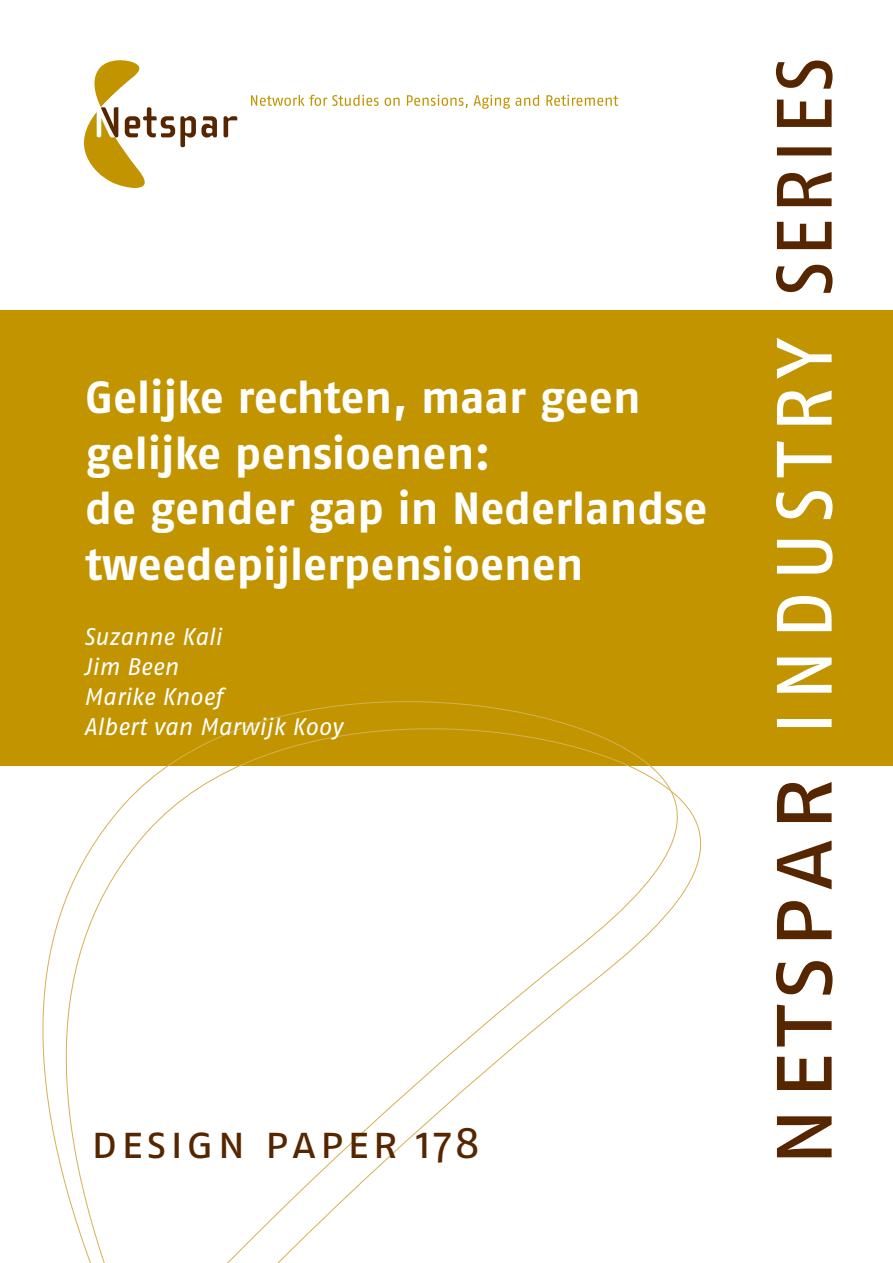
<style>
.page{position:relative;width:893px;height:1263px;background:#fff}
.page>*{position:absolute;margin:0;border:0;box-sizing:border-box;transform-origin:0 0}
.t1{font:700 45px/55.5px "Fago Pro";color:#fff}
.t2{font:45px "Fago Pro";letter-spacing:.06em;color:#562600}
.t3{font:italic 24px/30px "Fago Pro";color:#fff}
</style>
<div class="page">
<div style="left:0;top:310px;width:893px;height:455px;background:#c19400"></div>
<svg style="left:776px;top:782px;width:57px;height:375px"></svg>
<svg style="left:776px;top:338px;width:57px;height:389px"></svg>
<svg style="left:776px;top:61px;width:57px;height:232px"></svg>
<svg style="left:224px;top:116px;width:13px;height:21px"></svg>
<svg style="left:83px;top:60px;width:134px;height:128px"></svg>
<svg style="left:251px;top:95px;width:128px;height:11px"></svg>
<svg style="left:385px;top:98px;width:15px;height:8px"></svg>
<svg style="left:407px;top:95px;width:61px;height:13px"></svg>
<svg style="left:474px;top:95px;width:65px;height:14px"></svg>
<svg style="left:546px;top:95px;width:72px;height:11px"></svg>
<svg style="left:16px;top:701px;width:701px;height:562px"></svg>
<p class="t1" style="left:85px;top:370px;width:624px">Gelijke rechten, maar geen gelijke pensioenen:<br>de gender gap in Nederlandse tweedepijlerpensioenen</p>
<p class="t3" style="left:84px;top:622px;width:260px">Suzanne Kali<br>Jim Been<br>Marike Knoef<br>Albert van Marwijk Kooy</p>
<p class="t2" style="left:91px;top:1115px;width:391px">design paper 178</p>
</div>
